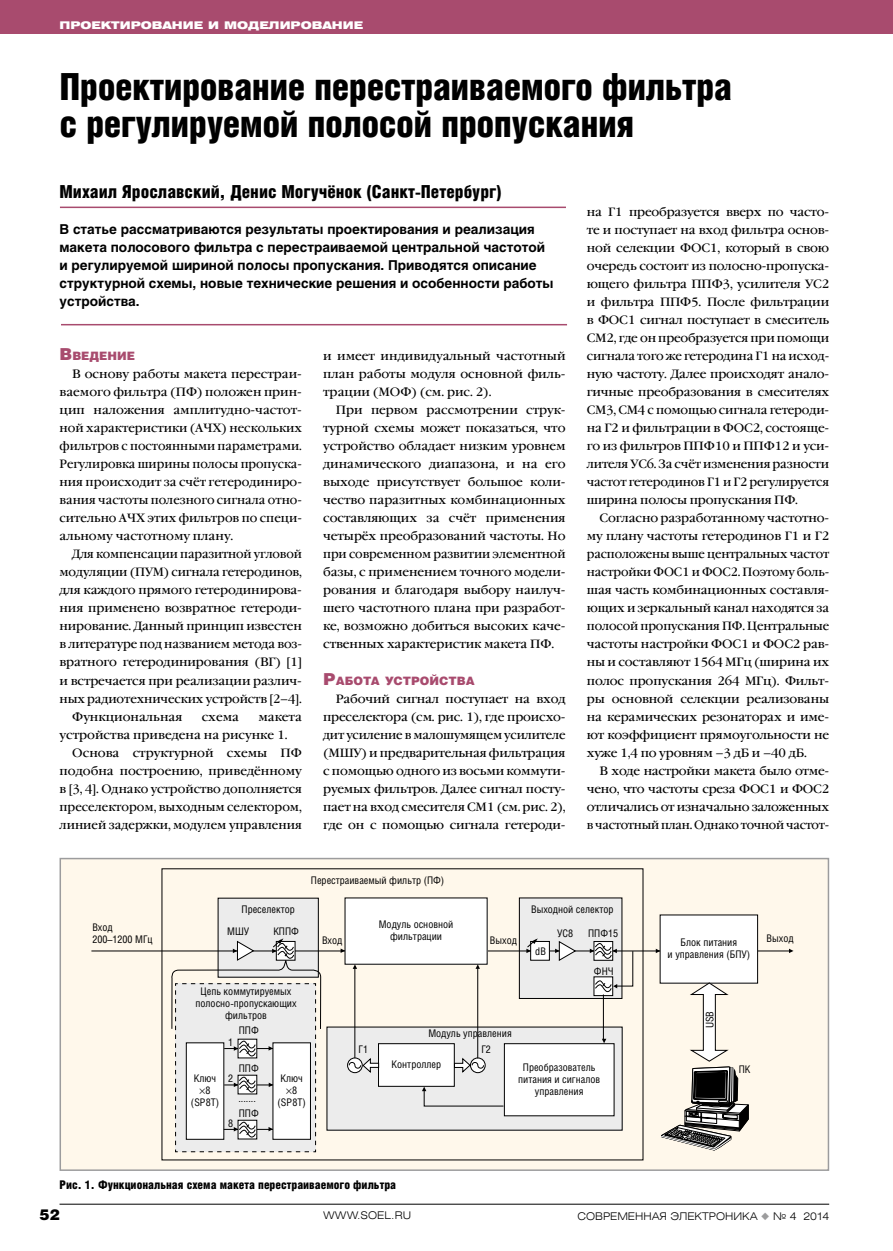
<style>
.page{position:relative;width:893px;height:1251px;background:#fff}
.page>*{position:absolute;margin:0;border:0;box-sizing:border-box;transform-origin:0 0}
.t1{font:900 37.5px/37.5px "Helios Cond";letter-spacing:-.015em;color:#000}
.t2{font:900 18px "Helios Cond";color:#000}
.t3{font:900 15px "Helios";color:#000}
.t4{font:700 13.5px/18px "Helios";color:#000}
.t5{font:12px/18px "Garamond Book C";letter-spacing:-.01em;color:#000;text-align:justify}
.t6{font:900 12px "Helios Cond";color:#000}
.t7{font:12px "Garamond Book C";letter-spacing:-.01em;color:#000;scale:.95 1}
.t8{font:900 11.55px "Helios";color:#a84b6e}
.t9{font:10.5px/12px "Helios Cond";color:#000;text-align:center}
.t10{font:300 10.5px "Helios Ext";color:#000}
.t11{font:900 10.5px "Helios Ext";color:#fff}
.s1{font-size:16.5px}
.s2{color:#9c9c9d}
</style>
<div class="page">
<div style="left:0;top:0;width:893px;height:34px;background:#a84b6e"></div>
<hr style="left:60px;top:1203px;width:769px;height:1px;background:#000">
<div style="left:60px;top:858px;width:768px;height:311px;background:#fff8eb"></div>
<div style="left:327px;top:1026px;width:295px;height:103px;background:#ececec"></div>
<div style="left:504px;top:1043px;width:110px;height:72px;background:#fff"></div>
<div style="left:504px;top:1043px;width:110px;height:72px;border:1px solid #000"></div>
<div style="left:378px;top:1043px;width:76px;height:43px;background:#fff"></div>
<div style="left:378px;top:1043px;width:77px;height:43px;border:1px solid #000"></div>
<div style="left:218px;top:898px;width:100px;height:78px;background:#ececec"></div>
<div style="left:519px;top:897px;width:103px;height:101px;background:#ececec"></div>
<hr style="left:91px;top:950px;width:700px;height:1px;background:#000">
<div style="left:660px;top:914px;width:98px;height:68px;background:#fff"></div>
<div style="left:345px;top:897px;width:142px;height:67px;background:#fff"></div>
<div style="left:470px;top:1057px;width:16px;height:15px;border:1px solid #000;border-radius:50%"></div>
<div style="left:347px;top:1057px;width:16px;height:15px;border:1px solid #000;border-radius:50%"></div>
<div style="left:531px;top:941px;width:18px;height:19px;background:#fff"></div>
<div style="left:530px;top:940px;width:20px;height:20px;border:1px solid #000"></div>
<div style="left:594px;top:941px;width:19px;height:19px;border:1px solid #000"></div>
<div style="left:594px;top:976px;width:19px;height:19px;background:#fff"></div>
<svg style="left:526px;top:938px;width:12px;height:14px"></svg>
<svg style="left:602px;top:1038px;width:4px;height:5px"></svg>
<svg style="left:353px;top:964px;width:4px;height:4px"></svg>
<svg style="left:475px;top:964px;width:5px;height:4px"></svg>
<svg style="left:555px;top:941px;width:22px;height:20px"></svg>
<svg style="left:348px;top:1057px;width:31px;height:16px"></svg>
<svg style="left:454px;top:1057px;width:30px;height:16px"></svg>
<svg style="left:660px;top:981px;width:89px;height:170px"></svg>
<hr style="left:603px;top:994px;width:1px;height:46px;background:#000">
<svg style="left:422px;top:1086px;width:82px;height:20px"></svg>
<hr style="left:477px;top:967px;width:1px;height:91px;background:#000">
<hr style="left:354px;top:967px;width:1px;height:90px;background:#000">
<svg style="left:590px;top:942px;width:43px;height:50px"></svg>
<div style="left:60px;top:857px;width:769px;height:313px;border:2px solid #9c9c9d"></div>
<hr style="left:61px;top:324px;width:506px;height:1px;background:#a84b6e">
<hr style="left:60px;top:206px;width:506px;height:2px;background:#a84b6e">
<svg style="left:171px;top:938px;width:150px;height:214px"></svg>
<p class="t11" style="left:60px;top:19px;width:305px">проектирование и моделирование</p>
<h1 class="t1" style="left:60px;top:67px;width:674px">Проектирование перестраиваемого фильтра с регулируемой полосой пропускания</h1>
<h2 class="t2" style="left:60px;top:181px;width:444px">Михаил Ярославский, Денис Могучёнок (Санкт-Петербург)</h2>
<p class="t4" style="left:60px;top:220px;width:496px">В статье рассматриваются результаты проектирования и реализация макета полосового фильтра с перестраиваемой центральной частотой и регулируемой шириной полосы пропускания. Приводятся описание структурной схемы, новые технические решения и особенности работы устройства.</p>
<p class="t8" style="left:60px;top:349px;width:77px"><span class="s1">В</span>ведение</p>
<p class="t5" style="left:60px;top:365px;width:244px;text-indent:13px">В основу работы макета перестраи&shy;ваемого фильтра (ПФ) положен прин&shy;цип наложения амплитудно-частот&shy;ной характеристики (АЧХ) нескольких фильтров с постоянными параметрами.<br>Регулировка ширины полосы пропуска&shy;ния происходит за счёт гетеродиниро&shy;вания частоты полезного сигнала отно&shy;сительно АЧХ этих фильтров по специ&shy;альному частотному плану.</p>
<p class="t7" style="left:72px;top:547px;width:243px">Для компенсации паразитной угловой</p>
<p class="t5" style="left:60px;top:563px;width:244px">модуляции (ПУМ) сигнала гетеродинов,</p>
<p class="t5" style="left:60px;top:581px;width:244px">для каждого прямого гетеродинирова-</p>
<p class="t5" style="left:60px;top:599px;width:244px">ния применено возвратное гетероди-</p>
<p class="t5" style="left:60px;top:617px;width:244px">нирование. Данный принцип известен</p>
<p class="t5" style="left:60px;top:635px;width:244px">в литературе под названием метода воз-</p>
<p class="t5" style="left:60px;top:653px;width:244px">вратного гетеродинирования (ВГ) [1]</p>
<p class="t5" style="left:60px;top:671px;width:244px">и встречается при реализации различ-</p>
<p class="t5" style="left:60px;top:689px;width:244px">ных радиотехнических устройств [2–4].</p>
<p class="t5" style="left:72px;top:707px;width:112px">Функциональная</p>
<p class="t5" style="left:202px;top:707px;width:39px">схема</p>
<p class="t5" style="left:60px;top:707px;width:244px;text-indent:199px">макета устройства приведена на рисунке 1.</p>
<p class="t5" style="left:60px;top:743px;width:244px;text-indent:13px">Основа структурной схемы ПФ подобна построению, приведённому в [3, 4]. Однако устройство дополняется преселектором, выходным селектором, линией задержки, модулем управления</p>
<p class="t5" style="left:323px;top:347px;width:244px">и имеет индивидуальный частотный план работы модуля основной филь&shy;трации (МОФ) (см. рис. 2).</p>
<p class="t5" style="left:323px;top:401px;width:244px;text-indent:13px">При первом рассмотрении струк&shy;турной схемы может показаться, что устройство обладает низким уровнем динамического диапазона, и на его выходе присутствует большое коли&shy;чество паразитных комбинационных составляющих за счёт применения четырёх преобразований частоты. Но при современном развитии элементной базы, с применением точного модели&shy;рования и благодаря выбору наилуч&shy;шего частотного плана при разработ&shy;ке, возможно добиться высоких каче&shy;ственных характеристик макета ПФ.</p>
<p class="t8" style="left:323px;top:673px;width:153px"><span class="s1">Р</span>абота устройства</p>
<p class="t5" style="left:323px;top:689px;width:244px;text-indent:13px">Рабочий сигнал поступает на вход преселектора (см. рис. 1), где происхо&shy;дит усиление в малошумящем усилителе (МШУ) и предварительная фильтрация с помощью одного из восьми коммути&shy;руемых фильтров. Далее сигнал посту&shy;пает на вход смесителя СМ1 (см. рис. 2), где он с помощью сигнала гетероди-</p>
<p class="t9" style="left:311px;top:874px;width:135px">Перестраиваемый фильтр (ПФ)</p>
<p class="t5" style="left:587px;top:203px;width:244px">на Г1 преобразуется вверх по часто&shy;те и поступает на вход фильтра основ&shy;ной селекции ФОС1, который в свою очередь состоит из полосно-пропуска&shy;ющего фильтра ППФ3, усилителя УС2 и фильтра ППФ5. После фильтрации в ФОС1 сигнал поступает в смеситель СМ2, где он преобразуется при помощи сигнала того же гетеродина Г1 на исход&shy;ную частоту. Далее происходят анало&shy;гичные преобразования в смесителях СМ3, СМ4 с помощью сигнала гетероди&shy;на Г2 и фильтрации в ФОС2, состояще&shy;го из фильтров ППФ10 и ППФ12 и уси&shy;лителя УС6. За счёт изменения разности частот гетеродинов Г1 и Г2 регулируется ширина полосы пропускания ПФ.</p>
<p class="t5" style="left:587px;top:509px;width:244px;text-indent:13px">Согласно разработанному частотно&shy;му плану частоты гетеродинов Г1 и Г2 расположены выше центральных частот настройки ФОС1 и ФОС2. Поэтому боль&shy;шая часть комбинационных составля&shy;ющих и зеркальный канал находятся за полосой пропускания ПФ. Центральные частоты настройки ФОС1 и ФОС2 рав&shy;ны и составляют 1564 МГц (ширина их полос пропускания 264 МГц). Фильт&shy;ры основной селекции реализованы на керамических резонаторах и име&shy;ют коэффициент прямоугольности не хуже 1,4 по уровням –3 дБ и –40 дБ.</p>
<p class="t5" style="left:587px;top:761px;width:244px;text-indent:13px">В ходе настройки макета было отме&shy;чено, что частоты среза ФОС1 и ФОС2 отличались от изначально заложенных в частотный план. Однако точной частот-</p>
<p class="t9" style="left:92px;top:920px;width:62px;text-align:left">Вход<br>200–1200 МГц</p>
<p class="t9" style="left:242px;top:902px;width:55px">Преселектор</p>
<p class="t9" style="left:531px;top:902px;width:84px">Выходной селектор</p>
<p class="t9" style="left:557px;top:927px;width:17px">УС8</p>
<p class="t9" style="left:594px;top:964px;width:21px">ФНЧ</p>
<p class="t9" style="left:379px;top:917px;width:76px">Модуль основной фильтрации</p>
<p class="t9" style="left:227px;top:924px;width:23px">МШУ</p>
<p class="t9" style="left:273px;top:924px;width:27px">КППФ</p>
<p class="t9" style="left:588px;top:927px;width:32px">ППФ15</p>
<p class="t9" style="left:490px;top:933px;width:28px">Выход</p>
<p class="t9" style="left:767px;top:931px;width:28px">Выход</p>
<p class="t9" style="left:322px;top:933px;width:22px">Вход</p>
<p class="t9" style="left:668px;top:936px;width:84px">Блок питания<br>и управления (БПУ)</p>
<p class="t9" style="left:535px;top:944px;width:12px">dB</p>
<p class="t9" style="left:195px;top:985px;width:103px">Цепь коммутируемых полосно-пропускающих фильтров</p>
<p class="t9" style="left:239px;top:1023px;width:22px">ППФ</p>
<p class="t9" style="left:239px;top:1061px;width:22px">ППФ</p>
<p class="t9" style="left:239px;top:1106px;width:22px">ППФ</p>
<p class="t9" style="left:228px;top:1036px;width:7px">1</p>
<p class="t9" style="left:228px;top:1072px;width:7px">2</p>
<p class="t9" style="left:228px;top:1116px;width:7px">8</p>
<p class="t9" style="left:191px;top:1072px;width:30px">Ключ<br>8 (SP8T)</p>
<p class="t9" style="left:278px;top:1072px;width:30px">Ключ<br>8 (SP8T)</p>
<p class="t9" style="left:238px;top:1091px;width:19px">.......</p>
<p class="t9" style="left:359px;top:1043px;width:11px">Г1</p>
<p class="t9" style="left:428px;top:1026px;width:85px">Модуль управления</p>
<p class="t9" style="left:392px;top:1057px;width:51px">Контроллер</p>
<p class="t9" style="left:481px;top:1043px;width:11px">Г2</p>
<p class="t9" style="left:518px;top:1060px;width:84px">Преобразователь питания и сигналов управления</p>
<p class="t9" style="left:703px;top:1028px;width:19px;rotate:-90deg">USB</p>
<p class="t9" style="left:739px;top:1062px;width:13px">ПК</p>
<p class="t6" style="left:60px;top:1177px;width:338px">Рис. 1. Функциональная схема макета перестраиваемого фильтра</p>
<p class="t3" style="left:40px;top:1204px;width:22px">52</p>
<p class="t10" style="left:323px;top:1208px;width:89px">WWW.SOEL.RU</p>
<p class="t10" style="left:578px;top:1208px;width:253px">СОВРЕМЕННАЯ ЭЛЕКТРОНИКА <span class="s2">◆</span> № 4 2014</p>
</div>
